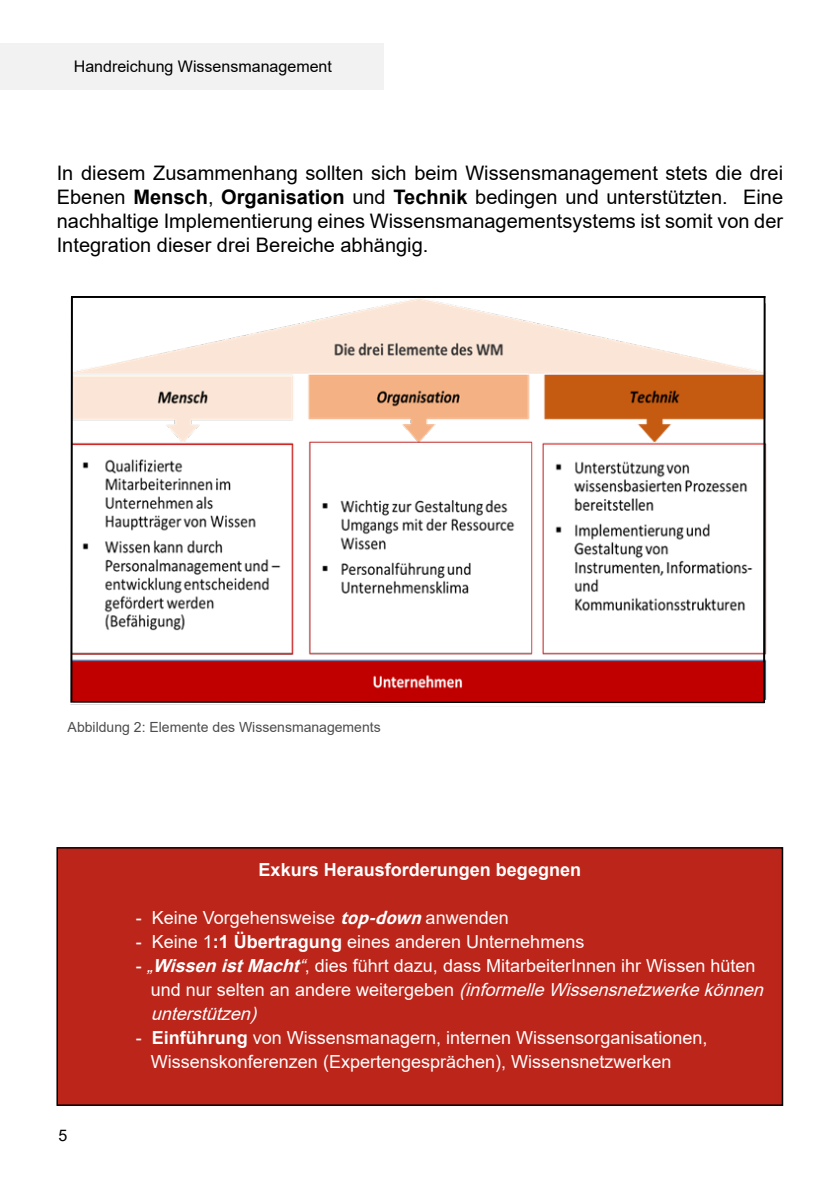
<style>
.page{position:relative;width:840px;height:1191px;background:#fff}
.page>*{position:absolute;margin:0;border:0;box-sizing:border-box;transform-origin:0 0}
.t1{font:20px/24px "Arial";color:#000;text-align:justify}
.t2{font:18px/24px "Arial";color:#fff}
.t3{font:700 18px "Arial";color:#fff}
.t4{font:16px "Arial";color:#000}
.t5{font:14px "Arial";color:#4d4d4f}
.s1{font-weight:700}
.s2{font-family:"Aller";font-weight:700;font-style:italic}
.s3{font-style:italic}
.s4{font-weight:700;font-style:italic}
</style>
<div class="page">
<div style="left:0;top:44px;width:383px;height:46px;background:#f2f2f2"></div>
<div style="left:57px;top:848px;width:725px;height:257px;background:#bb251a"></div>
<div style="left:56px;top:847px;width:726px;height:259px;border:2px solid #000"></div>
<img style="left:73px;top:297px;width:694px;height:404px">
<svg style="left:761px;top:358px;width:6px;height:8px"></svg>
<hr style="left:70px;top:297px;width:3px;height:408px;background:#000">
<hr style="left:762px;top:297px;width:3px;height:406px;background:#000">
<div style="left:765px;top:295px;width:8px;height:8px;background:#fff;border:2px solid #fff"></div>
<div style="left:764px;top:700px;width:9px;height:8px;background:#fff"></div>
<hr style="left:72px;top:701px;width:691px;height:3px;background:#000">
<hr style="left:66px;top:702px;width:700px;height:3px;background:#fff">
<p class="t4" style="left:74px;top:55px;width:259px">Handreichung Wissensmanagement</p>
<p class="t1" style="left:57px;top:161px;width:727px">In diesem Zusammenhang sollten sich beim Wissensmanagement stets die drei Ebenen <span class="s1">Mensch</span>, <span class="s1">Organisation</span> und <span class="s1">Technik</span> bedingen und unterstützten. Eine nachhaltige Implementierung eines Wissensmanagementsystems ist somit von der Integration dieser drei Bereiche abhängig.</p>
<p class="t5" style="left:68px;top:718px;width:314px">Abbildung 2: Elemente des Wissensmanagements</p>
<p class="t4" style="left:59px;top:1123px;width:10px">5</p>
<p class="t3" style="left:258px;top:857px;width:324px">Exkurs Herausforderungen begegnen</p>
<p class="t2" style="left:136px;top:906px;width:374px">- Keine Vorgehensweise <span class="s2">top-down</span>anwenden</p>
<p class="t2" style="left:136px;top:930px;width:450px">- Keine 1<span class="s1">:1 Übertragung</span> eines anderen Unternehmens</p>
<p class="t2" style="left:151px;top:954px;width:619px;text-indent:-15px">- <span class="s3">„</span><span class="s4">WissenistMacht</span><span class="s3">“</span>, dies führt dazu, dass MitarbeiterInnen ihr Wissen hüten u n d n u r s e l t e n a n a n d e r e w e i t e r g e b e n <span class="s3">(informelleWissensnetzwerkekönnen unterstützen)</span></p>
<p class="t2" style="left:151px;top:1026px;width:558px;text-indent:-15px">- <span class="s1">Einführung</span> von Wissensmanagern, internen Wissensorganisationen,<br>Wissenskonferenzen (Expertengesprächen), Wissensnetzwerken</p>
</div>
